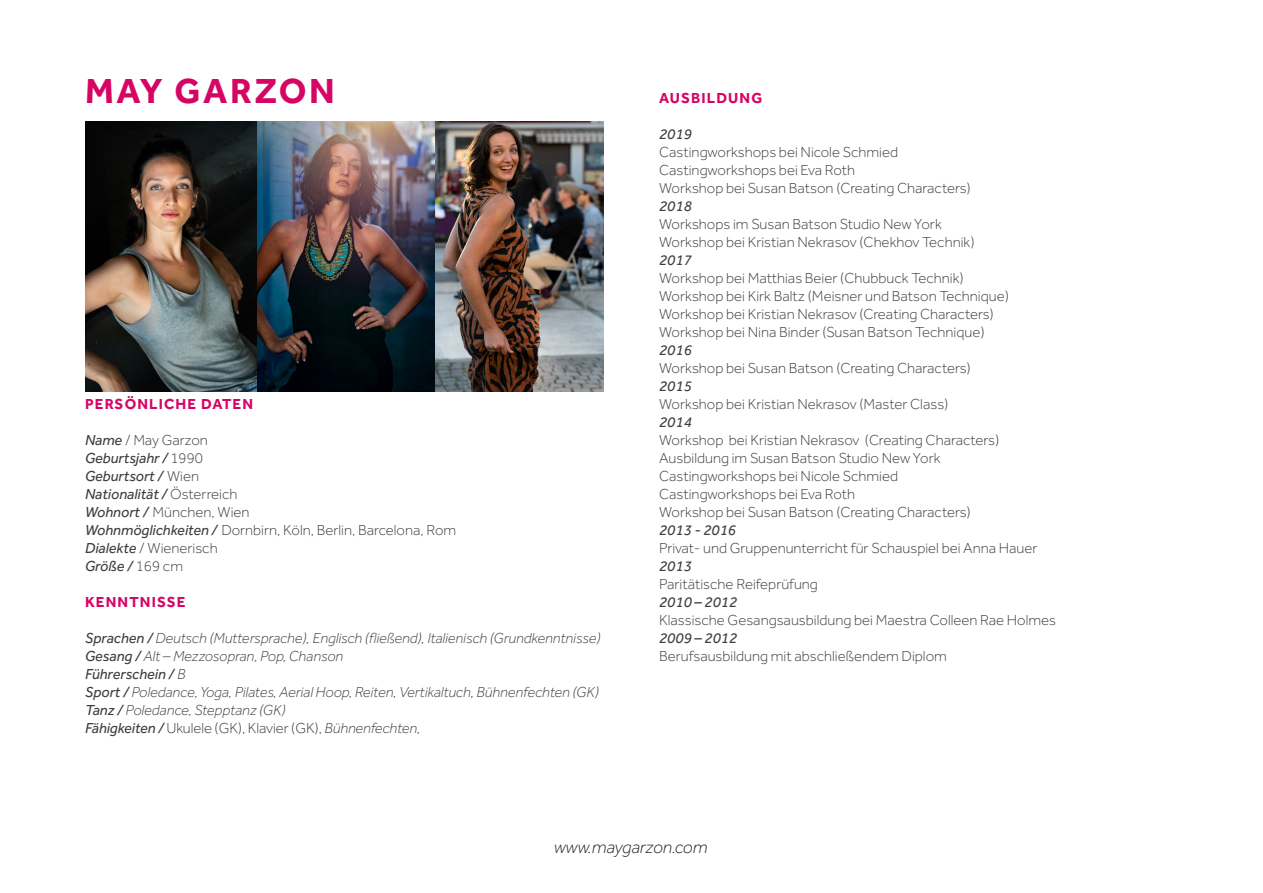
<style>
.page{position:relative;width:1263px;height:893px;background:#fff}
.page>*{position:absolute;margin:0;border:0;box-sizing:border-box;transform-origin:0 0}
.t1{font:700 36px "Effra";letter-spacing:.075em;color:#d60564}
.t2{font:italic 300 18px "Effra";color:#231f20}
.t3{font:300 15px "Effra";color:#3e3e3f}
.t4{font:italic 300 15px "Effra";color:#3e3e3f}
.t5{font:italic 15px "Effra";color:#3e3e3f}
.t6{font:700 15px "Effra";letter-spacing:.075em;color:#d60564}
.s1{font-weight:400;font-style:italic}
.s2{font-weight:300;font-style:normal}
.s3{font-weight:400}
.s4{font-weight:300}
.s5{font-style:italic}
</style>
<div class="page">
<img style="left:85px;top:121px;width:519px;height:270px">
<p class="t1" style="left:85px;top:69px;width:251px">MAY GARZON</p>
<p class="t6" style="left:85px;top:395px;width:169px">PERSÖNLICHE DATEN</p>
<p class="t3" style="left:85px;top:432px;width:124px"><span class="s1">Name</span> / May Garzon</p>
<p class="t5" style="left:85px;top:449px;width:120px">Geburtsjahr / <span class="s2">1990</span></p>
<p class="t5" style="left:85px;top:467px;width:116px">Geburtsort / <span class="s2">Wien</span></p>
<p class="t5" style="left:85px;top:485px;width:154px">Nationalität / <span class="s2">Österreich</span></p>
<p class="t3" style="left:85px;top:504px;width:166px"><span class="s1">Wohnort /</span> München, Wien</p>
<p class="t3" style="left:85px;top:522px;width:373px"><span class="s1">Wohnmöglichkeiten /</span> Dornbirn, Köln, Berlin, Barcelona, Rom</p>
<p class="t3" style="left:85px;top:540px;width:134px"><span class="s1">Dialekte</span> / Wienerisch</p>
<p class="t5" style="left:85px;top:557px;width:100px">Größe / <span class="s2">169 cm</span></p>
<p class="t6" style="left:85px;top:593px;width:102px">KENNTNISSE</p>
<p class="t4" style="left:85px;top:630px;width:517px"><span class="s3">Sprachen /</span> Deutsch (Muttersprache), Englisch (fließend), Italienisch (Grundkenntnisse)</p>
<p class="t4" style="left:85px;top:648px;width:260px"><span class="s3">Gesang /</span> Alt – Mezzosopran, Pop, Chanson</p>
<p class="t5" style="left:85px;top:665px;width:102px">Führerschein / <span class="s4">B</span></p>
<p class="t4" style="left:85px;top:684px;width:515px"><span class="s3">Sport /</span> Poledance, Yoga, Pilates, Aerial Hoop, Reiten, Vertikaltuch, Bühnenfechten (GK)</p>
<p class="t4" style="left:85px;top:702px;width:202px"><span class="s3">Tanz /</span> Poledance, Stepptanz (GK)</p>
<p class="t3" style="left:85px;top:720px;width:337px"><span class="s1">Fähigkeiten /</span> Ukulele (GK), Klavier (GK), <span class="s5">Bühnenfechten,</span></p>
<p class="t6" style="left:659px;top:89px;width:105px">AUSBILDUNG</p>
<p class="t5" style="left:659px;top:125px;width:34px">2019</p>
<p class="t3" style="left:659px;top:144px;width:240px">Castingworkshops bei Nicole Schmied</p>
<p class="t3" style="left:659px;top:162px;width:198px">Castingworkshops bei Eva Roth</p>
<p class="t3" style="left:659px;top:180px;width:313px">Workshop bei Susan Batson (Creating Characters)</p>
<p class="t5" style="left:659px;top:197px;width:34px">2018</p>
<p class="t3" style="left:659px;top:216px;width:284px">Workshops im Susan Batson Studio New York</p>
<p class="t3" style="left:659px;top:234px;width:317px">Workshop bei Kristian Nekrasov (Chekhov Technik)</p>
<p class="t5" style="left:659px;top:251px;width:34px">2017</p>
<p class="t3" style="left:659px;top:270px;width:306px">Workshop bei Matthias Beier (Chubbuck Technik)</p>
<p class="t3" style="left:659px;top:288px;width:351px">Workshop bei Kirk Baltz (Meisner und Batson Technique)</p>
<p class="t3" style="left:659px;top:306px;width:336px">Workshop bei Kristian Nekrasov (Creating Characters)</p>
<p class="t3" style="left:659px;top:324px;width:327px">Workshop bei Nina Binder (Susan Batson Technique)</p>
<p class="t5" style="left:659px;top:341px;width:34px">2016</p>
<p class="t3" style="left:659px;top:360px;width:313px">Workshop bei Susan Batson (Creating Characters)</p>
<p class="t5" style="left:659px;top:377px;width:34px">2015</p>
<p class="t3" style="left:659px;top:396px;width:291px">Workshop bei Kristian Nekrasov (Master Class)</p>
<p class="t5" style="left:659px;top:413px;width:34px">2014</p>
<p class="t3" style="left:659px;top:432px;width:342px">Workshop bei Kristian Nekrasov (Creating Characters)</p>
<p class="t3" style="left:659px;top:450px;width:283px">Ausbildung im Susan Batson Studio New York</p>
<p class="t3" style="left:659px;top:468px;width:240px">Castingworkshops bei Nicole Schmied</p>
<p class="t3" style="left:659px;top:486px;width:198px">Castingworkshops bei Eva Roth</p>
<p class="t3" style="left:659px;top:504px;width:313px">Workshop bei Susan Batson (Creating Characters)</p>
<p class="t5" style="left:659px;top:521px;width:78px">2013 - 2016</p>
<p class="t3" style="left:659px;top:540px;width:380px">Privat- und Gruppenunterricht für Schauspiel bei Anna Hauer</p>
<p class="t5" style="left:659px;top:557px;width:34px">2013</p>
<p class="t3" style="left:659px;top:576px;width:160px">Paritätische Reifeprüfung</p>
<p class="t5" style="left:659px;top:593px;width:80px">2010 – 2012</p>
<p class="t3" style="left:659px;top:612px;width:399px">Klassische Gesangsausbildung bei Maestra Colleen Rae Holmes</p>
<p class="t5" style="left:659px;top:629px;width:80px">2009 – 2012</p>
<p class="t3" style="left:659px;top:648px;width:289px">Berufsausbildung mit abschließendem Diplom</p>
<p class="t2" style="left:554px;top:837px;width:155px">www.maygarzon.com</p>
</div>
